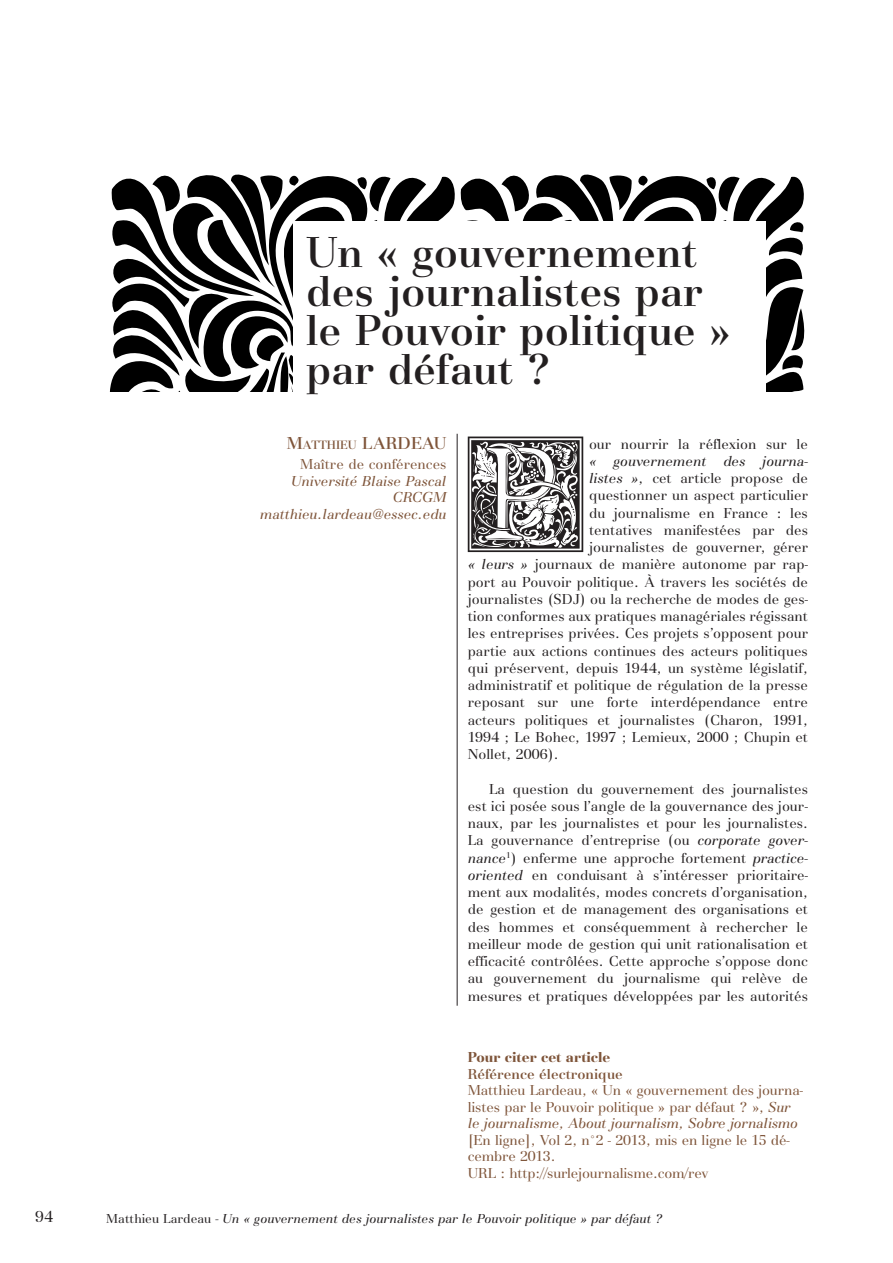
<style>
.page{position:relative;width:893px;height:1263px;background:#fff}
.page>*{position:absolute;margin:0;border:0;box-sizing:border-box;transform-origin:0 0}
._1er_paragraphe{font:144.3px "Goudy Initialen";color:#231f20}
.Titre_1{font:500 45px/39px "Basilia T";color:#231f20}
.auteur{font:500 18px "Basilia T";color:#7e5439}
.t1{font:16.5px "Basilia T";color:#231f20}
._1er_paragraphe-2{font:15px "Basilia T";color:#231f20}
.corps_de_texte_lache{font:15px/17.2px "Basilia T";color:#231f20;text-align:justify}
.auteur_fonction{font:15px/16.5px "Basilia T";letter-spacing:-.01em;color:#7e5439}
.Auteur_centre_de_rec{font:italic 15px "Basilia T";color:#7e5439}
._1er_paragraphe-3{font:italic 15px "Basilia T";color:#231f20}
.t2{font:500 15px "Basilia T";color:#7e5439}
.t3{font:700 15px "Basilia T";color:#7e5439}
.t4{font:italic 13.5px "Basilia T";color:#231f20}
.s1{font-size:12.6px}
.s2{font-style:italic}
.s3{font-style:normal}
</style>
<div class="page">
<svg style="left:110px;top:174px;width:695px;height:217px"></svg>
<div style="left:293px;top:221px;width:472px;height:179px;background:#fff"></div>
<hr style="left:457px;top:434px;width:1px;height:572px;background:#231f20">
<p class="t1" style="left:35px;top:1207px;width:19px">94</p>
<p class="Titre_1" style="left:306px;top:233px;width:426px">Un « gouvernement des journalistes par le Pouvoir politique » par défaut ?</p>
<p class="auteur" style="left:287px;top:432px;width:137px">M<span class="s1">ATTHIEU</span> LARDEAU</p>
<p class="auteur_fonction" style="left:300px;top:456px;width:148px">Maître de conférences</p>
<p class="Auteur_centre_de_rec" style="left:291px;top:473px;width:157px">Université Blaise Pascal</p>
<p class="Auteur_centre_de_rec" style="left:393px;top:489px;width:55px">CRCGM</p>
<p class="Auteur_centre_de_rec" style="left:260px;top:506px;width:188px">matthieu.lardeau@essec.edu</p>
<p class="_1er_paragraphe" style="left:468px;top:418px;width:123px">P</p>
<p class="_1er_paragraphe-2" style="left:589px;top:435px;width:220px">our nourrir la réflexion sur le</p>
<p class="_1er_paragraphe-3" style="left:589px;top:453px;width:220px">« gouvernement des journa-</p>
<p class="_1er_paragraphe-2" style="left:589px;top:470px;width:220px"><span class="s2">listes »</span>, cet article propose de</p>
<p class="_1er_paragraphe-2" style="left:589px;top:487px;width:220px">questionner un aspect particulier</p>
<p class="_1er_paragraphe-2" style="left:589px;top:504px;width:220px">du journalisme en France : les</p>
<p class="_1er_paragraphe-2" style="left:589px;top:521px;width:220px">tentatives manifestées par des</p>
<p class="_1er_paragraphe-2" style="left:589px;top:539px;width:220px">journalistes de gouverner, gérer</p>
<p class="_1er_paragraphe-2" style="left:468px;top:556px;width:342px"><span class="s2">« leurs »</span> journaux de manière autonome par rap-</p>
<p class="_1er_paragraphe-2" style="left:468px;top:573px;width:342px">port au Pouvoir politique. À travers les sociétés de</p>
<p class="_1er_paragraphe-2" style="left:468px;top:590px;width:342px">journalistes (SDJ) ou la recherche de modes de ges-</p>
<p class="_1er_paragraphe-2" style="left:468px;top:608px;width:342px">tion conformes aux pratiques managériales régissant</p>
<p class="_1er_paragraphe-2" style="left:468px;top:625px;width:342px">les entreprises privées. Ces projets s’opposent pour</p>
<p class="_1er_paragraphe-2" style="left:468px;top:642px;width:342px">partie aux actions continues des acteurs politiques</p>
<p class="_1er_paragraphe-2" style="left:468px;top:659px;width:342px">qui préservent, depuis 1944, un système législatif,</p>
<p class="_1er_paragraphe-2" style="left:468px;top:677px;width:342px">administratif et politique de régulation de la presse</p>
<p class="_1er_paragraphe-2" style="left:468px;top:694px;width:342px">reposant sur une forte interdépendance entre</p>
<p class="_1er_paragraphe-2" style="left:468px;top:711px;width:342px">acteurs politiques et journalistes (Charon, 1991,</p>
<p class="_1er_paragraphe-2" style="left:468px;top:728px;width:342px">1994 ; Le Bohec, 1997 ; Lemieux, 2000 ; Chupin et</p>
<p class="_1er_paragraphe-2" style="left:468px;top:746px;width:92px">Nollet, 2006).</p>
<p class="corps_de_texte_lache" style="left:468px;top:780px;width:342px;text-indent:21px">La question du gouvernement des journalistes est ici posée sous l’angle de la gouvernance des jour&shy;naux, par les journalistes et pour les journalistes.<br>La gouvernance d’entreprise (ou <span class="s2">corporate gover&shy;nance</span><sup>1</sup>) enferme une approche fortement <span class="s2">practice&shy;oriented</span> en conduisant à s’intéresser prioritaire&shy;ment aux modalités, modes concrets d’organisation, de gestion et de management des organisations et des hommes et conséquemment à rechercher le meilleur mode de gestion qui unit rationalisation et efficacité contrôlées. Cette approche s’oppose donc au gouvernement du journalisme qui relève de mesures et pratiques développées par les autorités</p>
<p class="t3" style="left:468px;top:1049px;width:144px">Pour citer cet article</p>
<p class="t2" style="left:468px;top:1065px;width:157px">Référence électronique</p>
<p class="auteur_fonction" style="left:468px;top:1082px;width:337px">Matthieu Lardeau, « Un « gouvernement des journa&shy;listes par le Pouvoir politique » par défaut ? », <span class="s2">Sur le journalisme, About journalism, Sobre jornalismo </span>[En ligne], Vol 2, n°2 - 2013, mis en ligne le 15 dé&shy;cembre 2013.<br>URL : http://surlejournalisme.com/rev</p>
<p class="t4" style="left:106px;top:1211px;width:558px"><span class="s3">Matthieu Lardeau</span> - Un « gouvernement des journalistes par le Pouvoir politique » par défaut ?</p>
</div>
